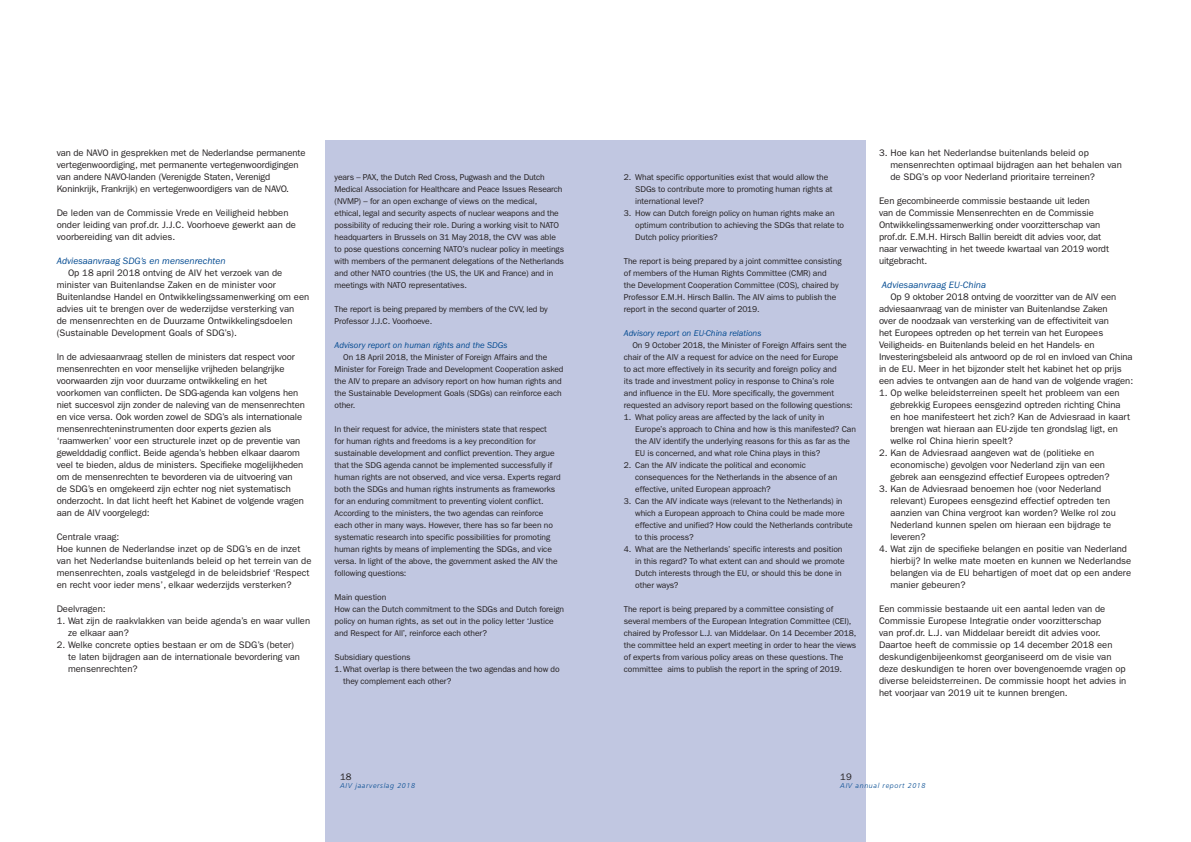
<style>
.page{position:relative;width:1191px;height:842px;background:#fff}
.page>*{position:absolute;margin:0;border:0;box-sizing:border-box;transform-origin:0 0}
.t1{font:9.5px/12px "Franklin Gothic LT";color:#231f20}
.t2{font:italic 9.5px "Franklin Gothic LT";color:#014990}
.t3{font:italic 8.8px "Franklin Gothic LT";letter-spacing:-.005em;color:#014990}
.t4{font:8.5px/12px "Franklin Gothic LT";letter-spacing:-.01em;color:#231f20}
.t5{font:italic 300 7px "Frutiger";letter-spacing:.1em;color:#014990}
</style>
<div class="page">
<div style="left:325px;top:140px;width:540px;height:702px;background:#c1c7e1"></div>
<p class="t1" style="left:57px;top:147px;width:250px">van de NAVO in gesprekken met de Nederlandse permanente vertegenwoordiging, met permanente vertegenwoordigingen van andere NAVO-landen (Verenigde Staten, Verenigd Koninkrijk, Frankrijk) en vertegenwoordigers van de NAVO.</p>
<p class="t1" style="left:57px;top:207px;width:241px">De leden van de Commissie Vrede en Veiligheid hebben onder leiding van prof.dr. J.J.C. Voorhoeve gewerkt aan de voorbereiding van dit advies.</p>
<p class="t2" style="left:57px;top:256px;width:170px">Adviesaanvraag SDG’s en mensenrechten</p>
<p class="t1" style="left:57px;top:267px;width:254px;text-indent:11px">Op 18 april 2018 ontving de AIV het verzoek van de minister van Buitenlandse Zaken en de minister voor Buitenlandse Handel en Ontwikkelingssamenwerking om een advies uit te brengen over de wederzijdse versterking van<br>de mensenrechten en de Duurzame Ontwikkelingsdoelen (Sustainable Development Goals of SDG’s).</p>
<p class="t1" style="left:57px;top:351px;width:250px">In de adviesaanvraag stellen de ministers dat respect voor mensenrechten en voor menselijke vrijheden belangrijke voorwaarden zijn voor duurzame ontwikkeling en het voorkomen van conflicten. De SDG-agenda kan volgens hen niet succesvol zijn zonder de naleving van de mensenrechten en vice versa. Ook worden zowel de SDG’s als internationale mensenrechteninstrumenten door experts gezien als ‘raamwerken’ voor een structurele inzet op de preventie van gewelddadig conflict. Beide agenda’s hebben elkaar daarom veel te bieden, aldus de ministers. Specifieke mogelijkheden om de mensenrechten te bevorderen via de uitvoering van de SDG’s en omgekeerd zijn echter nog niet systematisch onderzocht. In dat licht heeft het Kabinet de volgende vragen aan de AIV voorgelegd:</p>
<p class="t1" style="left:57px;top:531px;width:256px">Centrale vraag:<br>Hoe kunnen de Nederlandse inzet op de SDG’s en de inzet van het Nederlandse buitenlands beleid op het terrein van de mensenrechten, zoals vastgelegd in de beleidsbrief ‘Respect en recht voor ieder mens’, elkaar wederzijds versterken?</p>
<p class="t1" style="left:57px;top:603px;width:51px">Deelvragen:</p>
<p class="t1" style="left:68px;top:615px;width:244px;text-indent:-11px">1. Wat zijn de raakvlakken van beide agenda’s en waar vullen ze elkaar aan?</p>
<p class="t1" style="left:68px;top:639px;width:233px;text-indent:-11px">2. Welke concrete opties bestaan er om de SDG’s (beter) te laten bijdragen aan de internationale bevordering van mensenrechten?</p>
<p class="t4" style="left:334px;top:171px;width:231px">years – PAX, the Dutch Red Cross, Pugwash and the Dutch Medical Association for Healthcare and Peace Issues Research (NVMP) – for an open exchange of views on the medical, ethical, legal and security aspects of nuclear weapons and the possibility of reducing their role. During a working visit to NATO headquarters in Brussels on 31 May 2018, the CVV was able to pose questions concerning NATO’s nuclear policy in meetings with members of the permanent delegations of the Netherlands and other NATO countries (the US, the UK and France) and in meetings with NATO representatives.</p>
<p class="t4" style="left:334px;top:303px;width:214px">The report is being prepared by members of the CVV, led by<br>Professor J.J.C. Voorhoeve.</p>
<p class="t3" style="left:334px;top:340px;width:174px">Advisory report on human rights and the SDGs</p>
<p class="t4" style="left:334px;top:351px;width:230px;text-indent:8px">On 18 April 2018, the Minister of Foreign Affairs and the Minister for Foreign Trade and Development Cooperation asked the AIV to prepare an advisory report on how human rights and the Sustainable Development Goals (SDGs) can reinforce each other.</p>
<p class="t4" style="left:334px;top:423px;width:227px">In their request for advice, the ministers state that respect<br>for human rights and freedoms is a key precondition for sustainable development and conflict prevention. They argue that the SDG agenda cannot be implemented successfully if human rights are not observed, and vice versa. Experts regard both the SDGs and human rights instruments as frameworks for an enduring commitment to preventing violent conflict.<br>According to the ministers, the two agendas can reinforce each other in many ways. However, there has so far been no systematic research into specific possibilities for promoting human rights by means of implementing the SDGs, and vice versa. In light of the above, the government asked the AIV the following questions:</p>
<p class="t4" style="left:334px;top:591px;width:231px">Main question<br>How can the Dutch commitment to the SDGs and Dutch foreign policy on human rights, as set out in the policy letter ‘Justice and Respect for All’, reinforce each other?</p>
<p class="t4" style="left:334px;top:651px;width:78px">Subsidiary questions</p>
<p class="t4" style="left:334px;top:663px;width:227px">1.What overlap is there between the two agendas and how do</p>
<p class="t4" style="left:343px;top:675px;width:110px">they complement each other?</p>
<p class="t1" style="left:340px;top:771px;width:13px">18</p>
<p class="t5" style="left:340px;top:782px;width:76px">AIV jaarverslag 2018</p>
<p class="t4" style="left:635px;top:171px;width:199px;text-indent:-11px">2. What specific opportunities exist that would allow the<br>SDGs to contribute more to promoting human rights at international level?</p>
<p class="t4" style="left:635px;top:207px;width:210px;text-indent:-11px">3. How can Dutch foreign policy on human rights make an optimum contribution to achieving the SDGs that relate to<br>Dutch policy priorities?</p>
<p class="t4" style="left:624px;top:255px;width:219px">The report is being prepared by a joint committee consisting of members of the Human Rights Committee (CMR) and<br>the Development Cooperation Committee (COS), chaired by Professor E.M.H. Hirsch Ballin. The AIV aims to publish the report in the second quarter of 2019.</p>
<p class="t3" style="left:624px;top:328px;width:139px">Advisory report on EU-China relations</p>
<p class="t4" style="left:624px;top:339px;width:230px;text-indent:8px">On 9 October 2018, the Minister of Foreign Affairs sent the chair of the AIV a request for advice on the need for Europe<br>to act more effectively in its security and foreign policy and<br>its trade and investment policy in response to China’s role<br>and influence in the EU. More specifically, the government requested an advisory report based on the following questions:</p>
<p class="t4" style="left:635px;top:411px;width:222px;text-indent:-11px">1. What policy areas are affected by the lack of unity in Europe’s approach to China and how is this manifested? Can the AIV identify the underlying reasons for this as far as the EU is concerned, and what role China plays in this?</p>
<p class="t4" style="left:635px;top:459px;width:204px;text-indent:-11px">2. Can the AIV indicate the political and economic consequences for the Netherlands in the absence of an effective, united European approach?</p>
<p class="t4" style="left:635px;top:495px;width:219px;text-indent:-11px">3. Can the AIV indicate ways (relevant to the Netherlands) in which a European approach to China could be made more effective and unified? How could the Netherlands contribute to this process?</p>
<p class="t4" style="left:635px;top:543px;width:211px;text-indent:-11px">4. What are the Netherlands’ specific interests and position in this regard? To what extent can and should we promote Dutch interests through the EU, or should this be done in other ways?</p>
<p class="t4" style="left:624px;top:603px;width:234px">The report is being prepared by a committee consisting of several members of the European Integration Committee (CEI), chaired by Professor L.J. van Middelaar. On 14 December 2018, the committee held an expert meeting in order to hear the views of experts from various policy areas on these questions. The committee aims to publish the report in the spring of 2019.</p>
<p class="t1" style="left:890px;top:147px;width:233px;text-indent:-11px">3. Hoe kan het Nederlandse buitenlands beleid op mensenrechten optimaal bijdragen aan het behalen van de SDG’s op voor Nederland prioritaire terreinen?</p>
<p class="t1" style="left:879px;top:195px;width:231px">Een gecombineerde commissie bestaande uit leden<br>van de Commissie Mensenrechten en de Commissie Ontwikkelingssamenwerking onder voorzitterschap van prof.dr. E.M.H. Hirsch Ballin bereidt dit advies voor, dat naar verwachting in het tweede kwartaal van 2019 wordt uitgebracht.</p>
<p class="t2" style="left:882px;top:280px;width:106px">Adviesaanvraag EU-China</p>
<p class="t1" style="left:879px;top:291px;width:256px;text-indent:11px">Op 9 oktober 2018 ontving de voorzitter van de AIV een adviesaanvraag van de minister van Buitenlandse Zaken<br>over de noodzaak van versterking van de effectiviteit van<br>het Europees optreden op het terrein van het Europees Veiligheids- en Buitenlands beleid en het Handels- en Investeringsbeleid als antwoord op de rol en invloed van China in de EU. Meer in het bijzonder stelt het kabinet het op prijs een advies te ontvangen aan de hand van de volgende vragen:</p>
<p class="t1" style="left:890px;top:387px;width:241px;text-indent:-11px">1. Op welke beleidsterreinen speelt het probleem van een gebrekkig Europees eensgezind optreden richting China en hoe manifesteert het zich? Kan de Adviesraad in kaart brengen wat hieraan aan EU-zijde ten grondslag ligt, en welke rol China hierin speelt?</p>
<p class="t1" style="left:890px;top:447px;width:221px;text-indent:-11px">2. Kan de Adviesraad aangeven wat de (politieke en economische) gevolgen voor Nederland zijn van een gebrek aan eensgezind effectief Europees optreden?</p>
<p class="t1" style="left:890px;top:483px;width:227px;text-indent:-11px">3. Kan de Adviesraad benoemen hoe (voor Nederland relevant) Europees eensgezind effectief optreden ten aanzien van China vergroot kan worden? Welke rol zou Nederland kunnen spelen om hieraan een bijdrage te leveren?</p>
<p class="t1" style="left:890px;top:543px;width:242px;text-indent:-11px">4. Wat zijn de specifieke belangen en positie van Nederland hierbij? In welke mate moeten en kunnen we Nederlandse belangen via de EU behartigen of moet dat op een andere manier gebeuren?</p>
<p class="t1" style="left:879px;top:603px;width:249px">Een commissie bestaande uit een aantal leden van de Commissie Europese Integratie onder voorzitterschap<br>van prof.dr. L.J. van Middelaar bereidt dit advies voor.<br>Daartoe heeft de commissie op 14 december 2018 een deskundigenbijeenkomst georganiseerd om de visie van deze deskundigen te horen over bovengenoemde vragen op diverse beleidsterreinen. De commissie hoopt het advies in het voorjaar van 2019 uit te kunnen brengen.</p>
<p class="t1" style="left:840px;top:771px;width:13px">19</p>
<p class="t5" style="left:840px;top:782px;width:87px">AIV annual report 2018</p>
</div>
